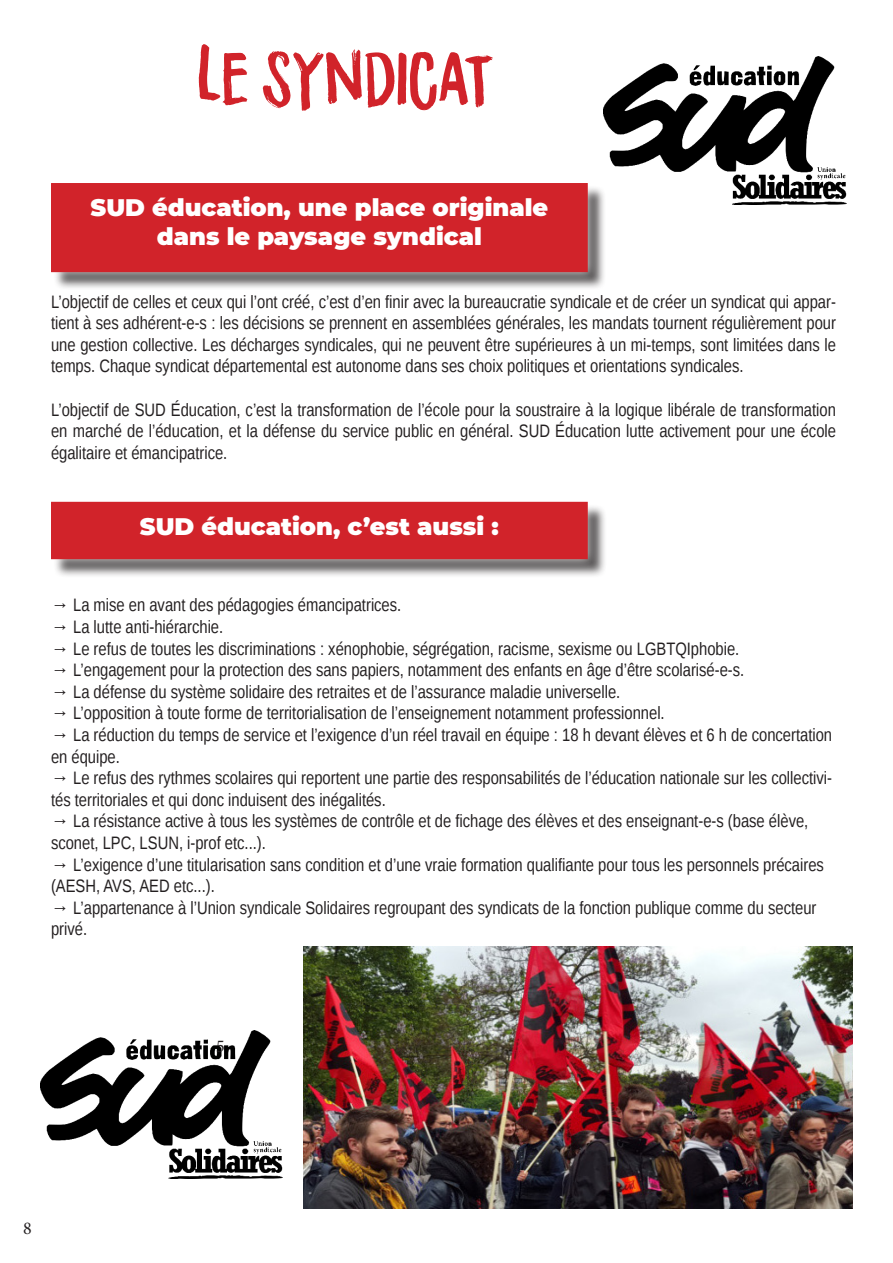
<style>
.page{position:relative;width:893px;height:1263px;background:#fff}
.page>*{position:absolute;margin:0;border:0;box-sizing:border-box;transform-origin:0 0}
.t1{font:63px "Flicker DEMO";color:#d1232a}
.t2{font:900 24px "Montserrat";color:#fff}
.t3{font:18px/21.6px "Liberation Sans Narrow";color:#231f20}
.t4{font:18px "Minion Pro";color:#231f20}
</style>
<div class="page">
<img style="left:303px;top:946px;width:549px;height:263px">
<img style="left:604px;top:56px;width:242px;height:148px">
<div style="left:53px;top:185px;width:553px;height:106px;background:#231f20;opacity:.75"></div>
<div style="left:41px;top:173px;width:557px;height:109px;background:#fff;opacity:.75"></div>
<div style="left:52px;top:184px;width:535px;height:87px;background:#d1232a"></div>
<div style="left:51px;top:183px;width:537px;height:89px;border:2px solid #d1232a"></div>
<div style="left:53px;top:504px;width:553px;height:74px;background:#231f20;opacity:.75"></div>
<div style="left:41px;top:492px;width:557px;height:77px;background:#fff;opacity:.75"></div>
<div style="left:52px;top:502px;width:535px;height:56px;background:#d1232a"></div>
<div style="left:51px;top:502px;width:537px;height:57px;border:2px solid #d1232a"></div>
<img style="left:40px;top:1030px;width:243px;height:148px">
<p class="t1" style="left:197px;top:32px;width:298px">LE SYNDICAT</p>
<p class="t2" style="left:91px;top:190px;width:459px">SUD éducation, une place originale</p>
<p class="t2" style="left:157px;top:218px;width:326px">dans le paysage syndical</p>
<p class="t3" style="left:51px;top:291px;width:786px;text-align:justify">L’objectif de celles et ceux qui l’ont créé, c’est d’en finir avec la bureaucratie syndicale et de créer un syndicat qui appar&shy;tient à ses adhérent-e-s : les décisions se prennent en assemblées générales, les mandats tournent régulièrement pour une gestion collective. Les décharges syndicales, qui ne peuvent être supérieures à un mi-temps, sont limitées dans le temps. Chaque syndicat départemental est autonome dans ses choix politiques et orientations syndicales.</p>
<p class="t3" style="left:51px;top:399px;width:786px;text-align:justify">L’objectif de SUD Éducation, c’est la transformation de l’école pour la soustraire à la logique libérale de transformation en marché de l’éducation, et la défense du service public en général. SUD Éducation lutte activement pour une école égalitaire et émancipatrice.</p>
<p class="t2" style="left:140px;top:508px;width:360px">SUD éducation, c’est aussi :</p>
<p class="t3" style="left:51px;top:595px;width:352px">→ La mise en avant des pédagogies émancipatrices.</p>
<p class="t3" style="left:51px;top:617px;width:174px">→ La lutte anti-hiérarchie.</p>
<p class="t3" style="left:51px;top:638px;width:690px">→ Le refus de toutes les discriminations : xénophobie, ségrégation, racisme, sexisme ou LGBTQIphobie.</p>
<p class="t3" style="left:51px;top:660px;width:695px">→ L’engagement pour la protection des sans papiers, notamment des enfants en âge d’être scolarisé-e-s.</p>
<p class="t3" style="left:51px;top:681px;width:571px">→ La défense du système solidaire des retraites et de l’assurance maladie universelle.</p>
<p class="t3" style="left:51px;top:703px;width:615px">→ L’opposition à toute forme de territorialisation de l’enseignement notamment professionnel.</p>
<p class="t3" style="left:51px;top:725px;width:783px">→ La réduction du temps de service et l’exigence d’un réel travail en équipe : 18 h devant élèves et 6 h de concertation en équipe.</p>
<p class="t3" style="left:51px;top:768px;width:783px">→ Le refus des rythmes scolaires qui reportent une partie des responsabilités de l’éducation nationale sur les collectivi&shy;tés territoriales et qui donc induisent des inégalités.</p>
<p class="t3" style="left:51px;top:811px;width:759px">→ La résistance active à tous les systèmes de contrôle et de fichage des élèves et des enseignant-e-s (base élève, sconet, LPC, LSUN, i-prof etc...).</p>
<p class="t3" style="left:51px;top:854px;width:774px">→ L’exigence d’une titularisation sans condition et d’une vraie formation qualifiante pour tous les personnels précaires (AESH, AVS, AED etc...).</p>
<p class="t3" style="left:51px;top:897px;width:767px">→ L’appartenance à l’Union syndicale Solidaires regroupant des syndicats de la fonction publique comme du secteur privé.</p>
<p class="t4" style="left:216px;top:1034px;width:10px">5</p>
<p class="t4" style="left:23px;top:1216px;width:10px">8</p>
</div>
